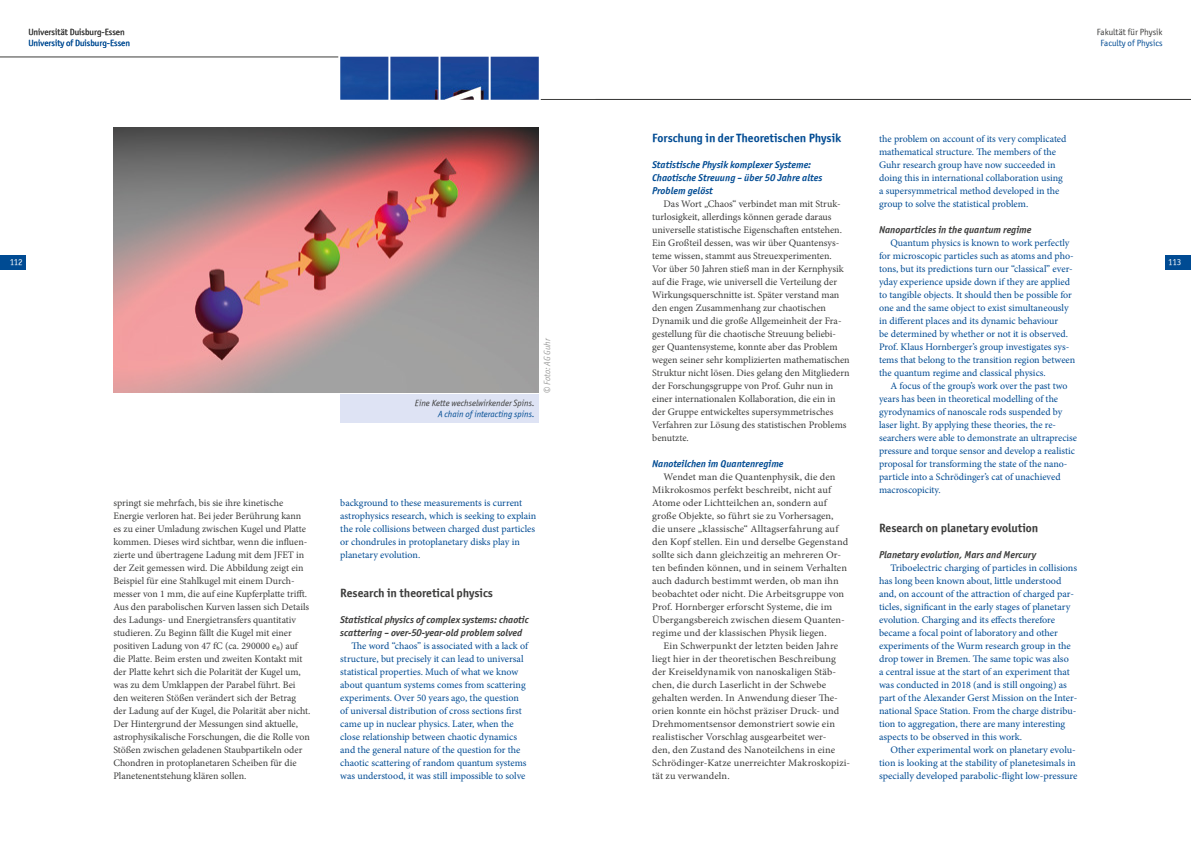
<style>
.page{position:relative;width:1191px;height:842px;background:#fff}
.page>*{position:absolute;margin:0;border:0;box-sizing:border-box;transform-origin:0 0}
.t1{font:12px "Officina Sans ITCTT Bold";color:#3c3c3b}
.t2{font:12px "Officina Sans ITCTT Bold";color:#004b93}
.t3{font:10px/13px "Minion Pro";color:#3c3c3b}
.t4{font:10px/13px "Minion Pro";color:#004b93}
.t5{font:italic 10px/13px "Officina Sans ITCTT Bold";color:#3c3c3b}
.t6{font:italic 10px/13px "Officina Sans ITCTT Bold";color:#004b93}
.t7{font:9px "Officina Sans ITCTT Book";color:#3c3c3b}
.t8{font:9px "Officina Sans ITCTT Book";color:#004b93}
.t9{font:italic 9px "Officina Sans ITCTT Book";color:#3c3c3b}
.t10{font:italic 9px "Officina Sans ITCTT Book";color:#004b93}
.t11{font:italic 9px "Officina Sans ITCTT Book";color:#9d9d9c}
.t12{font:9px "Officina Sans ITCTT Book";letter-spacing:-.035em;color:#fff}
.s1{font-style:normal}
</style>
<div class="page">
<div style="left:340px;top:394px;width:199px;height:29px;background:#dee3f4"></div>
<div style="left:1164px;top:255px;width:27px;height:14px;background:#004b93"></div>
<div style="left:0;top:255px;width:26px;height:14px;background:#004b93"></div>
<hr style="left:0;top:57px;width:338px;height:1px;background:#3c3c3b">
<hr style="left:541px;top:99px;width:650px;height:1px;background:#3c3c3b">
<img style="left:113px;top:128px;width:426px;height:264px">
<img style="left:340px;top:57px;width:199px;height:43px">
<p class="t7" style="left:28px;top:27px;width:98px">Universität Duisburg-Essen</p>
<p class="t8" style="left:28px;top:38px;width:103px">University of Duisburg-Essen</p>
<p class="t7" style="left:1096px;top:27px;width:67px">Fakultät für Physik</p>
<p class="t8" style="left:1100px;top:38px;width:64px">Faculty of Physics</p>
<p class="t2" style="left:652px;top:130px;width:190px">Forschung in der Theoretischen Physik</p>
<p class="t6" style="left:652px;top:158px;width:172px">Statistische Physik komplexer Systeme:<br>Chaotische Streuung – über 50 Jahre altes<br>Problem gelöst</p>
<p class="t3" style="left:652px;top:197px;width:199px;text-indent:11px">Das Wort „Chaos“ verbindet man mit Struk&shy;turlosigkeit, allerdings können gerade daraus universelle statistische Eigenschaften entstehen.<br>Ein Großteil dessen, was wir über Quantensys&shy;teme wissen, stammt aus Streuexperimenten.<br>Vor über 50 Jahren stieß man in der Kernphysik auf die Frage, wie universell die Verteilung der Wirkungsquerschnitte ist. Später verstand man den engen Zusammenhang zur chaotischen Dynamik und die große Allgemeinheit der Fra&shy;gestellung für die chaotische Streuung beliebi&shy;ger Quantensysteme, konnte aber das Problem wegen seiner sehr komplizierten mathematischen Struktur nicht lösen. Dies gelang den Mitgliedern der Forschungsgruppe von Prof. Guhr nun in einer internationalen Kollaboration, die ein in der Gruppe entwickeltes supersymmetrisches Verfahren zur Lösung des statistischen Problems benutzte.</p>
<p class="t6" style="left:652px;top:457px;width:133px">Nanoteilchen im Quantenregime</p>
<p class="t3" style="left:652px;top:470px;width:197px;text-indent:11px">Wendet man die Quantenphysik, die den Mikrokosmos perfekt beschreibt, nicht auf Atome oder Lichtteilchen an, sondern auf große Objekte, so führt sie zu Vorhersagen, die unsere „klassische“ Alltagserfahrung auf den Kopf stellen. Ein und derselbe Gegenstand sollte sich dann gleichzeitig an mehreren Or&shy;ten befinden können, und in seinem Verhalten auch dadurch bestimmt werden, ob man ihn beobachtet oder nicht. Die Arbeitsgruppe von Prof. Hornberger erforscht Systeme, die im Übergangsbereich zwischen diesem Quanten&shy;regime und der klassischen Physik liegen.</p>
<p class="t3" style="left:652px;top:639px;width:199px;text-indent:11px">Ein Schwerpunkt der letzten beiden Jahre liegt hier in der theoretischen Beschreibung der Kreiseldynamik von nanoskaligen Stäb&shy;chen, die durch Laserlicht in der Schwebe gehalten werden. In Anwendung dieser The&shy;orien konnte ein höchst präziser Druck- und Drehmomentsensor demonstriert sowie ein realistischer Vorschlag ausgearbeitet wer-<br>den, den Zustand des Nanoteilchens in eine Schrödinger-Katze unerreichter Makroskopizi&shy;tät zu verwandeln.</p>
<p class="t4" style="left:879px;top:132px;width:189px">the problem on account of its very complicated mathematical structure. The members of the Guhr research group have now succeeded in doing this in international collaboration using a supersymmetrical method developed in the group to solve the statistical problem.</p>
<p class="t5" style="left:879px;top:223px;width:154px">Nanoparticles in the quantum regime</p>
<p class="t4" style="left:879px;top:236px;width:198px;text-indent:11px">Quantum physics is known to work perfectly for microscopic particles such as atoms and pho&shy;tons, but its predictions turn our “classical” ever&shy;yday experience upside down if they are applied to tangible objects. It should then be possible for one and the same object to exist simultaneously in different places and its dynamic behaviour<br>be determined by whether or not it is observed.<br>Prof. Klaus Hornberger’s group investigates sys&shy;tems that belong to the transition region between the quantum regime and classical physics.</p>
<p class="t4" style="left:879px;top:379px;width:199px;text-indent:11px">A focus of the group’s work over the past two years has been in theoretical modelling of the gyrodynamics of nanoscale rods suspended by laser light. By applying these theories, the re&shy;searchers were able to demonstrate an ultraprecise pressure and torque sensor and develop a realistic proposal for transforming the state of the nano&shy;particle into a Schrödinger’s cat of unachieved macroscopicity.</p>
<p class="t1" style="left:879px;top:520px;width:161px">Research on planetary evolution</p>
<p class="t5" style="left:879px;top:548px;width:159px">Planetary evolution, Mars and Mercury</p>
<p class="t4" style="left:879px;top:561px;width:200px;text-indent:11px">Triboelectric charging of particles in collisions has long been known about, little understood and, on account of the attraction of charged par&shy;ticles, significant in the early stages of planetary evolution. Charging and its effects therefore became a focal point of laboratory and other experiments of the Wurm research group in the drop tower in Bremen. The same topic was also<br>a central issue at the start of an experiment that was conducted in 2018 (and is still ongoing) as part of the Alexander Gerst Mission on the Inter&shy;national Space Station. From the charge distribu&shy;tion to aggregation, there are many interesting aspects to be observed in this work.</p>
<p class="t4" style="left:879px;top:743px;width:200px;text-indent:11px">Other experimental work on planetary evolu&shy;tion is looking at the stability of planetesimals in specially developed parabolic-flight low-pressure</p>
<p class="t12" style="left:10px;top:257px;width:14px">112</p>
<p class="t12" style="left:1168px;top:257px;width:14px">113</p>
<p class="t11" style="left:542px;top:393px;width:57px;rotate:-90deg"><span class="s1">©</span> Foto: AG Guhr</p>
<p class="t9" style="left:415px;top:398px;width:121px">Eine Kette wechselwirkender Spins.</p>
<p class="t10" style="left:438px;top:409px;width:98px">A chain of interacting spins.</p>
<p class="t3" style="left:113px;top:496px;width:199px">springt sie mehrfach, bis sie ihre kinetische Energie verloren hat. Bei jeder Berührung kann es zu einer Umladung zwischen Kugel und Platte kommen. Dieses wird sichtbar, wenn die influen&shy;zierte und übertragene Ladung mit dem JFET in der Zeit gemessen wird. Die Abbildung zeigt ein Beispiel für eine Stahlkugel mit einem Durch&shy;messer von 1 mm, die auf eine Kupferplatte trifft.<br>Aus den parabolischen Kurven lassen sich Details des Ladungs- und Energietransfers quantitativ studieren. Zu Beginn fällt die Kugel mit einer positiven Ladung von 47 fC (ca. 290000 e0) auf die Platte. Beim ersten und zweiten Kontakt mit der Platte kehrt sich die Polarität der Kugel um, was zu dem Umklappen der Parabel führt. Bei den weiteren Stößen verändert sich der Betrag der Ladung auf der Kugel, die Polarität aber nicht.<br>Der Hintergrund der Messungen sind aktuelle, astrophysikalische Forschungen, die die Rolle von Stößen zwischen geladenen Staubpartikeln oder Chondren in protoplanetaren Scheiben für die Planetenentstehung klären sollen.</p>
<p class="t4" style="left:340px;top:496px;width:197px">background to these measurements is current astrophysics research, which is seeking to explain the role collisions between charged dust particles or chondrules in protoplanetary disks play in planetary evolution.</p>
<p class="t1" style="left:340px;top:585px;width:154px">Research in theoretical physics</p>
<p class="t5" style="left:340px;top:613px;width:190px">Statistical physics of complex systems: chaotic scattering – over-50-year-old problem solved</p>
<p class="t4" style="left:340px;top:639px;width:189px;text-indent:11px">The word “chaos” is associated with a lack of structure, but precisely it can lead to universal statistical properties. Much of what we know about quantum systems comes from scattering experiments. Over 50 years ago, the question of universal distribution of cross sections first came up in nuclear physics. Later, when the close relationship between chaotic dynamics and the general nature of the question for the chaotic scattering of random quantum systems was understood, it was still impossible to solve</p>
</div>
